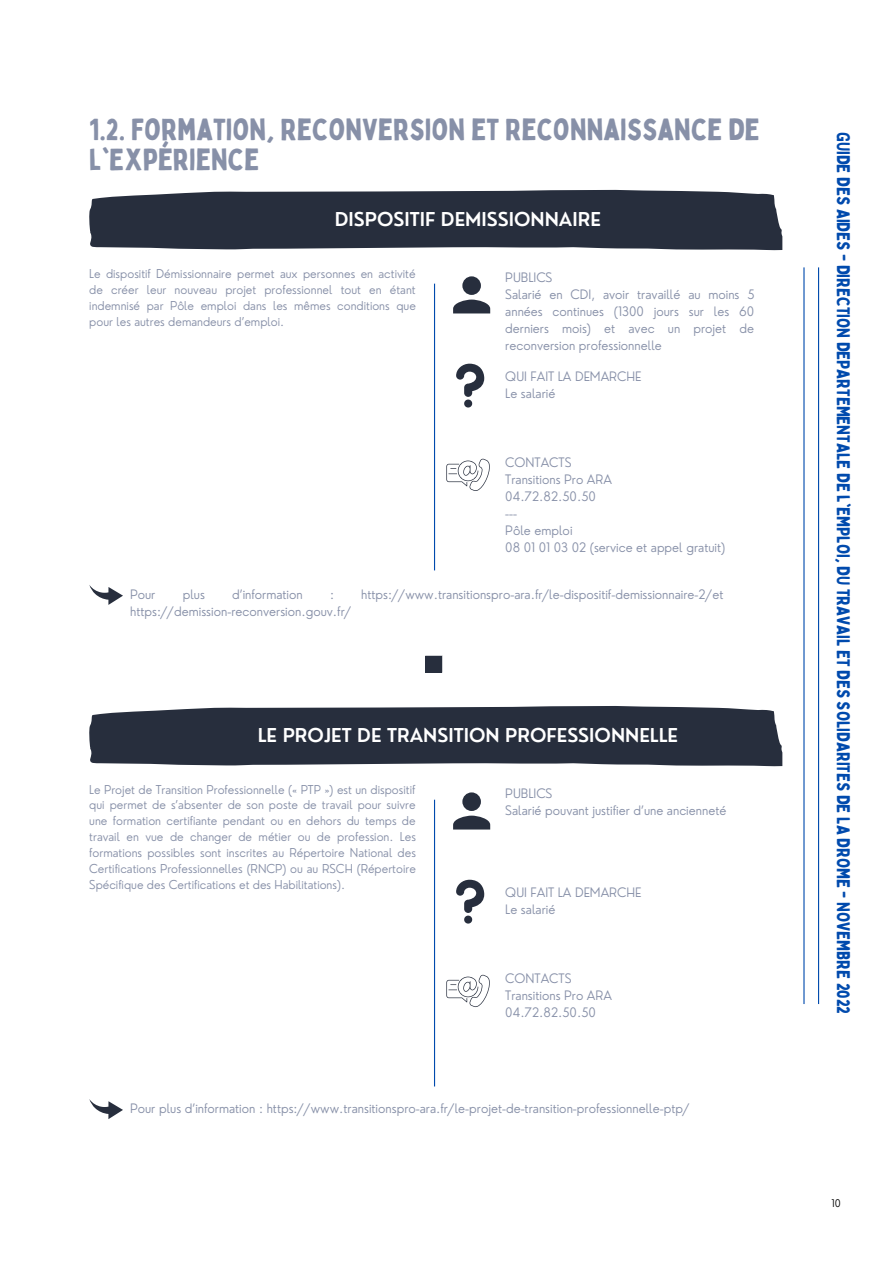
<style>
.page{position:relative;width:893px;height:1264px;background:#fff}
.page>*{position:absolute;margin:0;border:0;box-sizing:border-box;transform-origin:0 0}
.t1{font:30px/30.3px "Bobby Jones";color:#8790a8}
.t2{font:600 18.6px "Nourd";color:#fff}
.t3{font:18px "Bobby Jones";color:#004aad}
.t4{font:300 12.75px/17px "Nourd";color:#8790a8}
.t5{font:300 12px/15.9px "Nourd";color:#8790a8;text-align:justify}
.t6{font:300 10.35px "Nourd";color:#000}
</style>
<div class="page">
<hr style="left:818px;top:267px;width:1px;height:737px;background:#004aad">
<hr style="left:803px;top:267px;width:1px;height:737px;background:#004aad">
<svg style="left:89px;top:190px;width:693px;height:60px;background:#353c4a"></svg>
<svg style="left:89px;top:585px;width:34px;height:20px"></svg>
<svg style="left:453px;top:276px;width:37px;height:37px"></svg>
<hr style="left:434px;top:284px;width:1px;height:286px;background:#004aad">
<svg style="left:456px;top:363px;width:28px;height:44px"></svg>
<svg style="left:446px;top:458px;width:44px;height:33px"></svg>
<svg style="left:425px;top:655px;width:17px;height:17px"></svg>
<svg style="left:89px;top:706px;width:693px;height:60px;background:#353c4a"></svg>
<svg style="left:89px;top:1099px;width:34px;height:20px"></svg>
<svg style="left:453px;top:792px;width:37px;height:37px"></svg>
<hr style="left:434px;top:799px;width:1px;height:287px;background:#004aad">
<svg style="left:456px;top:879px;width:28px;height:44px"></svg>
<svg style="left:446px;top:974px;width:44px;height:33px"></svg>
<h1 class="t1" style="left:89px;top:113px;width:672px">1.2. FORMATION, RECONVERSION ET RECONNAISSANCE DE<br>L'EXPÉRIENCE</h1>
<h2 class="t2" style="left:335px;top:207px;width:267px">DISPOSITIF DEMISSIONNAIRE</h2>
<p class="t5" style="left:89px;top:266px;width:328px">Le dispositif Démissionnaire permet aux personnes en activité de créer leur nouveau projet professionnel tout en étant indemnisé par Pôle emploi dans les mêmes conditions que pour les autres demandeurs d’emploi.</p>
<p class="t4" style="left:505px;top:269px;width:251px">PUBLICS<br>Salarié en CDI, avoir travaillé au moins 5 années continues (1300 jours sur les 60 derniers mois) et avec un projet de reconversion professionnelle</p>
<p class="t4" style="left:505px;top:367px;width:137px">QUI FAIT LA DEMARCHE<br>Le salarié</p>
<p class="t4" style="left:505px;top:454px;width:221px">CONTACTS<br>Transitions Pro ARA<br>04.72.82.50.50<br>---<br>Pôle emploi<br>08 01 01 03 02 (service et appel gratuit)</p>
<p class="t4" style="left:130px;top:586px;width:27px">Pour</p>
<p class="t4" style="left:183px;top:586px;width:24px">plus</p>
<p class="t4" style="left:232px;top:586px;width:72px">d’information</p>
<p class="t4" style="left:330px;top:586px;width:6px">:</p>
<p class="t4" style="left:361px;top:586px;width:364px">https://www.transitionspro-ara.fr/le-dispositif-demissionnaire-2/et</p>
<p class="t4" style="left:130px;top:603px;width:223px">https://demission-reconversion.gouv.fr/</p>
<h2 class="t2" style="left:258px;top:723px;width:421px">LE PROJET DE TRANSITION PROFESSIONNELLE</h2>
<p class="t5" style="left:89px;top:781px;width:328px">Le Projet de Transition Professionnelle (« PTP ») est un dispositif qui permet de s’absenter de son poste de travail pour suivre une formation certifiante pendant ou en dehors du temps de travail en vue de changer de métier ou de profession. Les formations possibles sont inscrites au Répertoire National des Certifications Professionnelles (RNCP) ou au RSCH (Répertoire Spécifique des Certifications et des Habilitations).</p>
<p class="t4" style="left:505px;top:785px;width:222px">PUBLICS<br>Salarié pouvant justifier d’une ancienneté</p>
<p class="t4" style="left:505px;top:883px;width:137px">QUI FAIT LA DEMARCHE<br>Le salarié</p>
<p class="t4" style="left:505px;top:970px;width:108px">CONTACTS<br>Transitions Pro ARA<br>04.72.82.50.50</p>
<p class="t4" style="left:130px;top:1100px;width:561px">Pour plus d’information : https://www.transitionspro-ara.fr/le-projet-de-transition-professionnelle-ptp/</p>
<h3 class="t3" style="left:854px;top:132px;width:883px;rotate:90deg">GUIDE DES AIDES - DIRECTION DEPARTEMENTALE DE L'EMPLOI, DU TRAVAIL ET DES SOLIDARITES DE LA DROME - NOVEMBRE 2022</h3>
<p class="t6" style="left:831px;top:1196px;width:11px">10</p>
</div>
